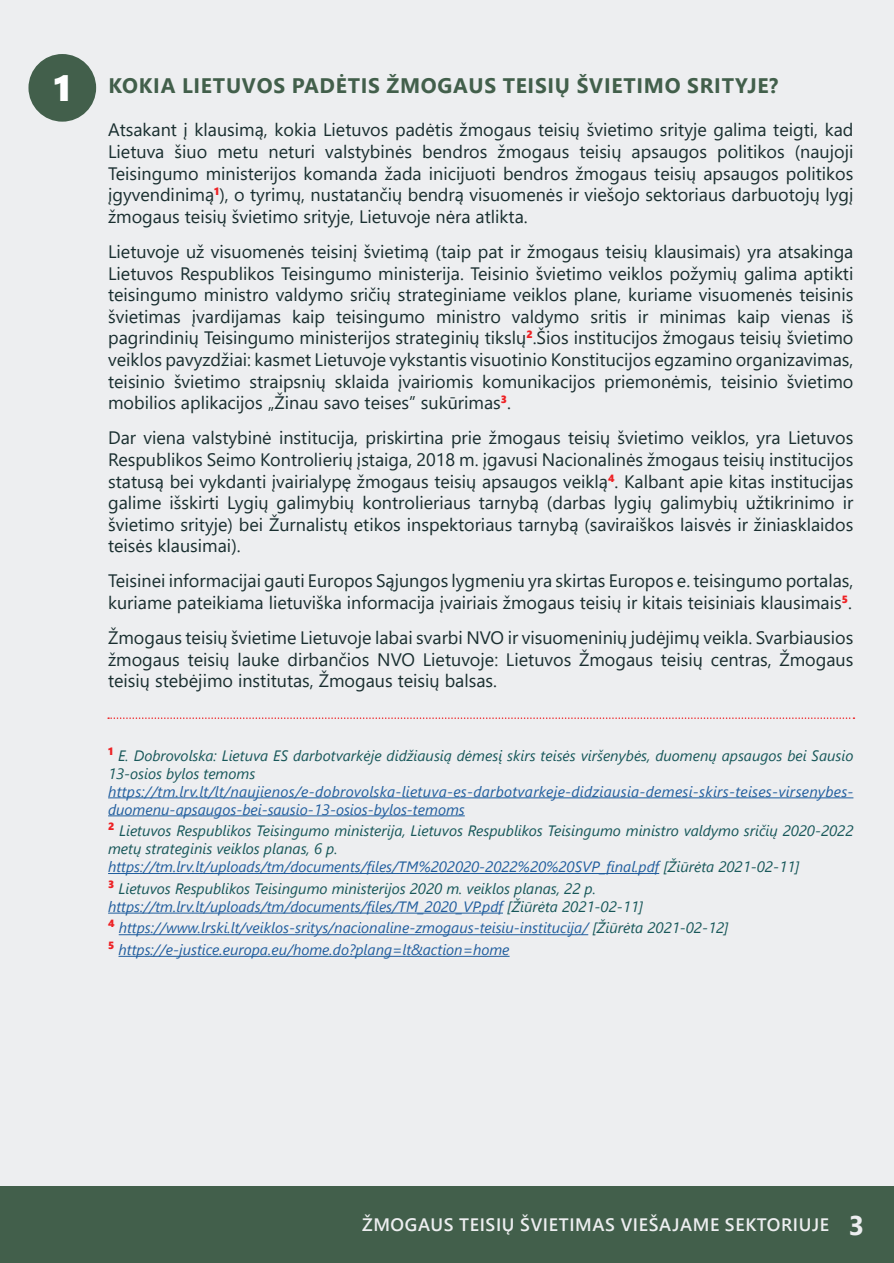
<style>
.page{position:relative;width:894px;height:1263px;background:#fff}
.page>*{position:absolute;margin:0;border:0;box-sizing:border-box;transform-origin:0 0}
.t1{font:700 21px "Segoe UI";letter-spacing:.035em;color:#425f4b}
.t2{font:18px/21.6px "Segoe UI";color:#192e2f;text-align:justify}
.t3{font:600 18px "Segoe UI";letter-spacing:.035em;color:#edeef0}
.t4{font:italic 15px/18px "Segoe UI";color:#175759}
.t5{font:italic 15px/18px "Segoe UI";letter-spacing:.02em;color:#215e9e}
.t6{font:italic 15px/21.6px "Segoe UI";color:#215e9e}
.s1{font-family:"Segoe UI Black";font-weight:400;font-size:36px;color:#fff}
.s2{color:#215e9e}
.s3{color:#175759}
.s4{font-weight:700;font-size:27px}
</style>
<div class="page">
<div style="left:0;top:0;width:893px;height:1263px;background:#edeef0"></div>
<div style="left:0;top:1186px;width:893px;height:77px;background:#425f4b"></div>
<hr style="left:108px;top:797px;width:745px;height:1px;background:#215e9e">
<hr style="left:108px;top:815px;width:356px;height:1px;background:#215e9e">
<hr style="left:108px;top:873px;width:551px;height:1px;background:#215e9e">
<hr style="left:108px;top:912px;width:395px;height:1px;background:#215e9e">
<hr style="left:119px;top:934px;width:469px;height:1px;background:#215e9e">
<hr style="left:118px;top:956px;width:391px;height:1px;background:#215e9e">
<div style="left:28px;top:54px;width:68px;height:68px;background:#425f4b;border-radius:50%"></div>
<svg style="left:108px;top:717px;width:746px;height:2px"></svg>
<p class="t1" style="left:54px;top:66px;width:726px"><span class="s1">1</span> KOKIA LIETUVOS PADĖTIS ŽMOGAUS TEISIŲ ŠVIETIMO SRITYJE?</p>
<p class="t2" style="left:108px;top:118px;width:746px">Atsakant į klausimą, kokia Lietuvos padėtis žmogaus teisių švietimo srityje galima teigti, kad Lietuva šiuo metu neturi valstybinės bendros žmogaus teisių apsaugos politikos (naujoji Teisingumo ministerijos komanda žada inicijuoti bendros žmogaus teisių apsaugos politikos įgyvendinimą<sup>1</sup>), o tyrimų, nustatančių bendrą visuomenės ir viešojo sektoriaus darbuotojų lygį žmogaus teisių švietimo srityje, Lietuvoje nėra atlikta.</p>
<p class="t2" style="left:108px;top:239px;width:746px">Lietuvoje už visuomenės teisinį švietimą (taip pat ir žmogaus teisių klausimais) yra atsakinga Lietuvos Respublikos Teisingumo ministerija. Teisinio švietimo veiklos požymių galima aptikti teisingumo ministro valdymo sričių strateginiame veiklos plane, kuriame visuomenės teisinis švietimas įvardijamas kaip teisingumo ministro valdymo sritis ir minimas kaip vienas iš pagrindinių Teisingumo ministerijos strateginių tikslų<sup>2</sup>.Šios institucijos žmogaus teisių švietimo veiklos pavyzdžiai: kasmet Lietuvoje vykstantis visuotinio Konstitucijos egzamino organizavimas, teisinio švietimo straipsnių sklaida įvairiomis komunikacijos priemonėmis, teisinio švietimo mobilios aplikacijos „Žinau savo teises” sukūrimas<sup>3</sup>.</p>
<p class="t2" style="left:108px;top:425px;width:746px">Dar viena valstybinė institucija, priskirtina prie žmogaus teisių švietimo veiklos, yra Lietuvos Respublikos Seimo Kontrolierių įstaiga, 2018 m. įgavusi Nacionalinės žmogaus teisių institucijos statusą bei vykdanti įvairialypę žmogaus teisių apsaugos veiklą<sup>4</sup>. Kalbant apie kitas institucijas galime išskirti Lygių galimybių kontrolieriaus tarnybą (darbas lygių galimybių užtikrinimo ir švietimo srityje) bei Žurnalistų etikos inspektoriaus tarnybą (saviraiškos laisvės ir žiniasklaidos teisės klausimai).</p>
<p class="t2" style="left:108px;top:568px;width:746px">Teisinei informacijai gauti Europos Sąjungos lygmeniu yra skirtas Europos e. teisingumo portalas, kuriame pateikiama lietuviška informacija įvairiais žmogaus teisių ir kitais teisiniais klausimais<sup>5</sup>.</p>
<p class="t2" style="left:108px;top:625px;width:746px">Žmogaus teisių švietime Lietuvoje labai svarbi NVO ir visuomeninių judėjimų veikla. Svarbiausios žmogaus teisių lauke dirbančios NVO Lietuvoje: Lietuvos Žmogaus teisių centras, Žmogaus teisių stebėjimo institutas, Žmogaus teisių balsas.</p>
<p class="t4" style="left:108px;top:744px;width:746px"><sup>1</sup> E. Dobrovolska: Lietuva ES darbotvarkėje didžiausią dėmesį skirs teisės viršenybės, duomenų apsaugos bei Sausio<br>13-osios bylos temoms</p>
<p class="t5" style="left:108px;top:780px;width:746px">https://tm.lrv.lt/lt/naujienos/e-dobrovolska-lietuva-es-darbotvarkeje-didziausia-demesi-skirs-teises-virsenybes&shy;duomenu-apsaugos-bei-sausio-13-osios-bylos-temoms</p>
<p class="t4" style="left:108px;top:819px;width:746px"><sup>2</sup> Lietuvos Respublikos Teisingumo ministerija, Lietuvos Respublikos Teisingumo ministro valdymo sričių 2020-2022 metų strateginis veiklos planas, 6 p. <span class="s2">https://tm.lrv.lt/uploads/tm/documents/files/TM%202020-2022%20%20SVP_final.pdf</span> [Žiūrėta 2021-02-11]</p>
<p class="t4" style="left:108px;top:877px;width:536px"><sup>3</sup> Lietuvos Respublikos Teisingumo ministerijos 2020 m. veiklos planas, 22 p. <span class="s2">https://tm.lrv.lt/uploads/tm/documents/files/TM_2020_VP.pdf</span> [Žiūrėta 2021-02-11]</p>
<p class="t6" style="left:108px;top:915px;width:622px"><sup>4</sup> https://www.lrski.lt/veiklos-sritys/nacionaline-zmogaus-teisiu-institucija/ <span class="s3">[Žiūrėta 2021-02-12]<br></span><sup>5</sup> https://e-justice.europa.eu/home.do?plang=lt&amp;action=home</p>
<p class="t3" style="left:362px;top:1207px;width:503px">ŽMOGAUS TEISIŲ ŠVIETIMAS VIEŠAJAME SEKTORIUJE <span class="s4">3</span></p>
</div>
